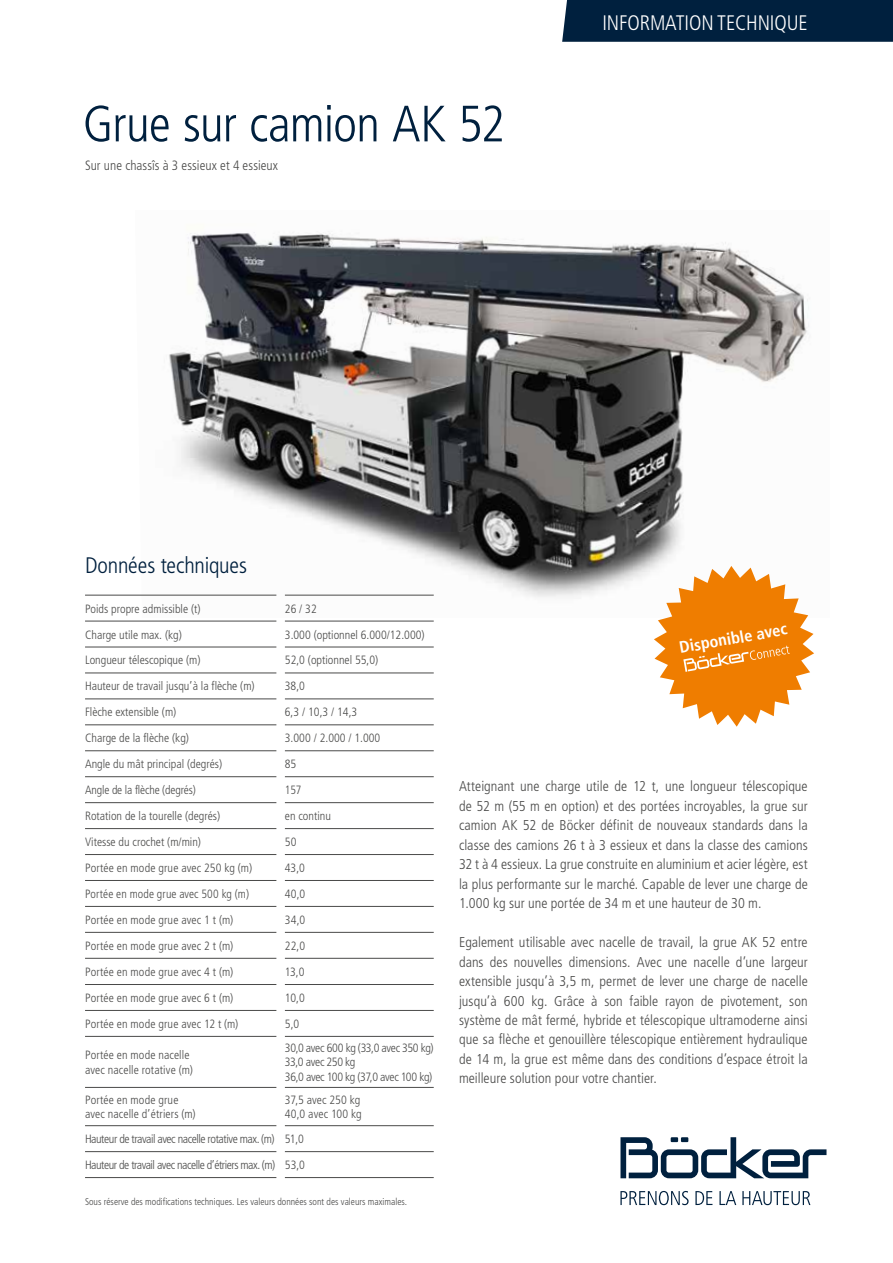
<style>
.page{position:relative;width:893px;height:1263px;background:#fff}
.page>*{position:absolute;margin:0;border:0;box-sizing:border-box;transform-origin:0 0}
.t1{font:300 condensed 51px "Frutiger";letter-spacing:-.015em;color:#00203e}
.t2{font:300 condensed 22.5px "Frutiger";letter-spacing:-.005em;color:#00203e}
.t3{font:300 condensed 21px "Frutiger";letter-spacing:-.005em;color:#fff}
.t4{font:700 condensed 16.5px "Frutiger";color:#fff}
.t5{font:300 condensed 14.25px/19.5px "Frutiger";letter-spacing:.005em;color:#4a4a49;text-align:justify}
.t6{font:300 condensed 13.5px "Frutiger";letter-spacing:.005em;color:#4a4a49}
.t7{font:300 condensed 12px/14.4px "Frutiger";color:#4a4a49}
.t8{font:300 condensed 12px/26px "Frutiger";letter-spacing:-.04em;color:#4a4a49}
.t9{font:300 condensed 12px/14.4px "Frutiger";letter-spacing:-.03em;color:#4a4a49}
.t10{font:300 condensed 9.75px "Frutiger";color:#4a4a49}
</style>
<div class="page">
<img style="left:135px;top:232px;width:674px;height:365px">
<hr style="left:85px;top:595px;width:191px;height:1px;background:#4a4a49">
<hr style="left:285px;top:595px;width:149px;height:1px;background:#4a4a49">
<hr style="left:85px;top:621px;width:191px;height:1px;background:#4a4a49">
<hr style="left:285px;top:621px;width:149px;height:1px;background:#4a4a49">
<hr style="left:85px;top:647px;width:191px;height:1px;background:#4a4a49">
<hr style="left:85px;top:672px;width:191px;height:1px;background:#4a4a49">
<hr style="left:85px;top:698px;width:191px;height:1px;background:#4a4a49">
<hr style="left:85px;top:724px;width:191px;height:1px;background:#4a4a49">
<hr style="left:85px;top:750px;width:191px;height:1px;background:#4a4a49">
<hr style="left:85px;top:776px;width:191px;height:1px;background:#4a4a49">
<hr style="left:85px;top:802px;width:191px;height:1px;background:#4a4a49">
<hr style="left:85px;top:828px;width:191px;height:1px;background:#4a4a49">
<hr style="left:85px;top:854px;width:191px;height:1px;background:#4a4a49">
<hr style="left:85px;top:880px;width:191px;height:1px;background:#4a4a49">
<hr style="left:85px;top:906px;width:191px;height:1px;background:#4a4a49">
<hr style="left:85px;top:932px;width:191px;height:1px;background:#4a4a49">
<hr style="left:85px;top:958px;width:191px;height:1px;background:#4a4a49">
<hr style="left:85px;top:984px;width:191px;height:1px;background:#4a4a49">
<hr style="left:85px;top:1010px;width:191px;height:1px;background:#4a4a49">
<hr style="left:85px;top:1036px;width:191px;height:1px;background:#4a4a49">
<hr style="left:85px;top:1087px;width:191px;height:1px;background:#4a4a49">
<hr style="left:85px;top:1125px;width:191px;height:1px;background:#4a4a49">
<hr style="left:85px;top:1151px;width:191px;height:1px;background:#4a4a49">
<hr style="left:85px;top:1177px;width:191px;height:1px;background:#4a4a49">
<hr style="left:285px;top:647px;width:149px;height:1px;background:#4a4a49">
<hr style="left:285px;top:672px;width:149px;height:1px;background:#4a4a49">
<hr style="left:285px;top:698px;width:149px;height:1px;background:#4a4a49">
<hr style="left:285px;top:724px;width:149px;height:1px;background:#4a4a49">
<hr style="left:285px;top:750px;width:149px;height:1px;background:#4a4a49">
<hr style="left:285px;top:776px;width:149px;height:1px;background:#4a4a49">
<hr style="left:285px;top:802px;width:149px;height:1px;background:#4a4a49">
<hr style="left:285px;top:828px;width:149px;height:1px;background:#4a4a49">
<hr style="left:285px;top:854px;width:149px;height:1px;background:#4a4a49">
<hr style="left:285px;top:880px;width:149px;height:1px;background:#4a4a49">
<hr style="left:285px;top:906px;width:149px;height:1px;background:#4a4a49">
<hr style="left:285px;top:932px;width:149px;height:1px;background:#4a4a49">
<hr style="left:285px;top:958px;width:149px;height:1px;background:#4a4a49">
<hr style="left:285px;top:984px;width:149px;height:1px;background:#4a4a49">
<hr style="left:285px;top:1010px;width:149px;height:1px;background:#4a4a49">
<hr style="left:285px;top:1036px;width:149px;height:1px;background:#4a4a49">
<hr style="left:285px;top:1087px;width:149px;height:1px;background:#4a4a49">
<hr style="left:285px;top:1125px;width:149px;height:1px;background:#4a4a49">
<hr style="left:285px;top:1151px;width:149px;height:1px;background:#4a4a49">
<hr style="left:285px;top:1177px;width:149px;height:1px;background:#4a4a49">
<div style="left:562px;top:0;width:331px;height:42px;background:#00203e"></div>
<svg style="left:620px;top:1137px;width:206px;height:41px"></svg>
<svg style="left:620px;top:1191px;width:69px;height:14px"></svg>
<svg style="left:695px;top:1191px;width:17px;height:14px"></svg>
<svg style="left:719px;top:1191px;width:17px;height:14px"></svg>
<svg style="left:742px;top:1191px;width:68px;height:14px"></svg>
<svg style="left:654px;top:566px;width:160px;height:161px"></svg>
<h1 class="t1" style="left:83px;top:95px;width:424px">Grue sur camion AK 52</h1>
<p class="t6" style="left:85px;top:157px;width:195px">Sur une chassîs à 3 essieux et 4 essieux</p>
<h3 class="t3" style="left:602px;top:11px;width:207px">INFORMATION TECHNIQUE</h3>
<h2 class="t2" style="left:85px;top:553px;width:163px">Données techniques</h2>
<p class="t7" style="left:85px;top:601px;width:117px">Poids propre admissible (t)</p>
<p class="t7" style="left:285px;top:601px;width:33px">26 / 32</p>
<p class="t7" style="left:85px;top:627px;width:98px">Charge utile max. (kg)</p>
<p class="t7" style="left:285px;top:627px;width:141px">3.000 (optionnel 6.000/12.000)</p>
<p class="t7" style="left:85px;top:653px;width:117px">Longueur télescopique (m)</p>
<p class="t7" style="left:285px;top:653px;width:95px">52,0 (optionnel 55,0)</p>
<p class="t7" style="left:85px;top:679px;width:171px">Hauteur de travail jusqu’à la flèche (m)</p>
<p class="t7" style="left:285px;top:679px;width:22px">38,0</p>
<p class="t7" style="left:85px;top:705px;width:93px">Flèche extensible (m)</p>
<p class="t7" style="left:285px;top:705px;width:74px">6,3 / 10,3 / 14,3</p>
<p class="t7" style="left:85px;top:731px;width:105px">Charge de la flèche (kg)</p>
<p class="t7" style="left:285px;top:731px;width:97px">3.000 / 2.000 / 1.000</p>
<p class="t7" style="left:85px;top:757px;width:139px">Angle du mât principal (degrés)</p>
<p class="t7" style="left:285px;top:757px;width:13px">85</p>
<p class="t7" style="left:85px;top:783px;width:112px">Angle de la flèche (degrés)</p>
<p class="t7" style="left:285px;top:783px;width:18px">157</p>
<p class="t7" style="left:85px;top:809px;width:137px">Rotation de la tourelle (degrés)</p>
<p class="t7" style="left:285px;top:809px;width:48px">en continu</p>
<p class="t7" style="left:85px;top:835px;width:118px">Vitesse du crochet (m/min)</p>
<p class="t7" style="left:285px;top:835px;width:13px">50</p>
<p class="t7" style="left:85px;top:861px;width:169px">Portée en mode grue avec 250 kg (m)</p>
<p class="t7" style="left:285px;top:861px;width:22px">43,0</p>
<p class="t7" style="left:85px;top:887px;width:165px">Portée en mode grue avec 500 kg (m)</p>
<p class="t7" style="left:285px;top:887px;width:22px">40,0</p>
<p class="t7" style="left:85px;top:913px;width:150px">Portée en mode grue avec 1 t (m)</p>
<p class="t7" style="left:285px;top:913px;width:22px">34,0</p>
<p class="t7" style="left:85px;top:939px;width:150px">Portée en mode grue avec 2 t (m)</p>
<p class="t7" style="left:285px;top:939px;width:22px">22,0</p>
<p class="t7" style="left:85px;top:965px;width:150px">Portée en mode grue avec 4 t (m)</p>
<p class="t7" style="left:285px;top:965px;width:21px">13,0</p>
<p class="t7" style="left:85px;top:991px;width:150px">Portée en mode grue avec 6 t (m)</p>
<p class="t7" style="left:285px;top:991px;width:21px">10,0</p>
<p class="t7" style="left:85px;top:1017px;width:155px">Portée en mode grue avec 12 t (m)</p>
<p class="t7" style="left:285px;top:1017px;width:16px">5,0</p>
<p class="t7" style="left:85px;top:1048px;width:109px">Portée en mode nacelle avec nacelle rotative (m)</p>
<p class="t9" style="left:285px;top:1041px;width:150px">30,0 avec 600 kg (33,0 avec 350 kg)<br>33,0 avec 250 kg<br>36,0 avec 100 kg (37,0 avec 100 kg)</p>
<p class="t7" style="left:85px;top:1093px;width:112px">Portée en mode grue avec nacelle d’étriers (m)</p>
<p class="t7" style="left:285px;top:1093px;width:78px">37,5 avec 250 kg<br>40,0 avec 100 kg</p>
<p class="t8" style="left:85px;top:1126px;width:222px">Hauteur de travail avec nacelle rotative max. (m) 51,0<br>Hauteur de travail avec nacelle d’étriers max. (m) 53,0</p>
<p class="t10" style="left:85px;top:1196px;width:324px">Sous réserve des modifications techniques. Les valeurs données sont des valeurs maximales.</p>
<p class="t4" style="left:678px;top:638px;width:111px;rotate:-10deg">Disponible avec</p>
<p class="t5" style="left:459px;top:776px;width:350px">Atteignant une charge utile de 12 t, une longueur télescopique de 52 m (55 m en option) et des portées incroyables, la grue sur camion AK 52 de Böcker définit de nouveaux standards dans la classe des camions 26 t à 3 essieux et dans la classe des camions 32 t à 4 essieux. La grue construite en aluminium et acier légère, est la plus performante sur le marché. Capable de lever une charge de 1.000 kg sur une portée de 34 m et une hauteur de 30 m.</p>
<p class="t5" style="left:459px;top:932px;width:350px">Egalement utilisable avec nacelle de travail, la grue AK 52 entre dans des nouvelles dimensions. Avec une nacelle d’une largeur extensible jusqu’à 3,5 m, permet de lever une charge de nacelle jusqu’à 600 kg. Grâce à son faible rayon de pivotement, son système de mât fermé, hybride et télescopique ultramoderne ainsi que sa flèche et genouillère télescopique entièrement hydraulique de 14 m, la grue est même dans des conditions d’espace étroit la meilleure solution pour votre chantier.</p>
</div>
